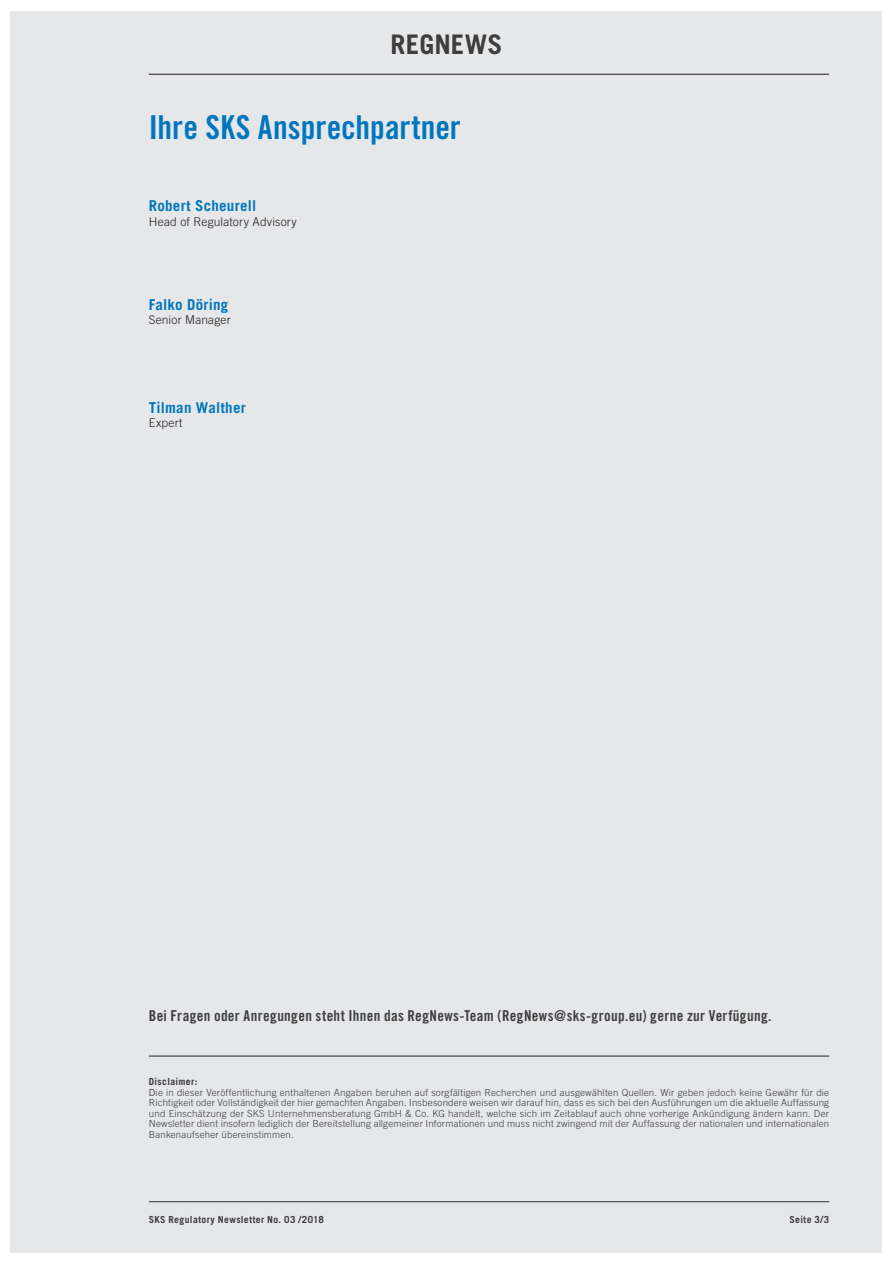
<style>
.page{position:relative;width:893px;height:1263px;background:#fff}
.page>*{position:absolute;margin:0;border:0;box-sizing:border-box;transform-origin:0 0}
.Ansprechpartner{font:33px "Trade Gothic LT Std Bd Cn 20";color:#0076be}
.t1{font:700 27px "Trade Gothic LT Std";letter-spacing:.005em;color:#3e3e3f}
.Fließtext{font:15px "Trade Gothic LT Std Bd Cn 20";letter-spacing:.025em;color:#3e3e3f}
.t2{font:700 15px "Trade Gothic LT Std";letter-spacing:.015em;color:#0076be}
.t3{font:300 12px "Trade Gothic LT Std";letter-spacing:.015em;color:#231f20}
.FUSSNOTE{font:300 9.75px/10.5px "Trade Gothic LT Std";letter-spacing:.02em;color:#3e3e3f;text-align:justify}
.FUSSNOTE-2{font:700 9.75px "Trade Gothic LT Std";letter-spacing:.035em;color:#3e3e3f}
.s1{color:#231f20}
</style>
<div class="page">
<div style="left:11px;top:11px;width:871px;height:1241px;background:#e6e7e9"></div>
<hr style="left:149px;top:1201px;width:680px;height:1px;background:#312f30">
<hr style="left:149px;top:74px;width:680px;height:1px;background:#231f20">
<hr style="left:149px;top:1056px;width:680px;height:1px;background:#231f20">
<h2 class="t1" style="left:390px;top:28px;width:114px">REGNEWS</h2>
<p class="Ansprechpartner" style="left:149px;top:107px;width:314px">Ihre SKS Ansprechpartner</p>
<p class="t2" style="left:149px;top:197px;width:109px">Robert Scheurell</p>
<p class="t3" style="left:149px;top:214px;width:150px">Head of Regulatory Advisory</p>
<p class="t2" style="left:149px;top:295px;width:81px">Falko Döring</p>
<p class="t3" style="left:149px;top:313px;width:83px">Senior Manager</p>
<p class="t2" style="left:149px;top:398px;width:98px">Tilman Walther</p>
<p class="t3" style="left:149px;top:416px;width:35px">Expert</p>
<p class="Fließtext" style="left:149px;top:1007px;width:624px">Bei Fragen oder Anregungen steht Ihnen das RegNews-Team (RegNews@sks-group.eu) gerne zur Verfügung.</p>
<p class="FUSSNOTE-2" style="left:149px;top:1076px;width:50px">Disclaimer:</p>
<p class="FUSSNOTE" style="left:149px;top:1087px;width:682px"><span class="s1">D</span>ie in dieser Veröffentlichung enthaltenen Angaben beruhen auf sorgfältigen Recherchen und ausgewählten Quellen. Wir geben jedoch keine Gewähr für die Richtigkeit oder Vollständigkeit der hier gemachten Angaben. Insbesondere weisen wir darauf hin, dass es sich bei den Ausführungen um die aktuelle Auffassung und Einschätzung der SKS Unternehmensberatung GmbH &amp; Co. KG handelt, welche sich im Zeitablauf auch ohne vorherige Ankündigung ändern kann. Der Newsletter dient insofern lediglich der Bereitstellung allgemeiner Informationen und muss nicht zwingend mit der Auffassung der nationalen und internationalen Bankenaufseher übereinstimmen.</p>
<p class="FUSSNOTE-2" style="left:149px;top:1214px;width:176px">SKS Regulatory Newsletter No. 03 /2018</p>
<p class="FUSSNOTE-2" style="left:789px;top:1214px;width:41px">Seite 3/3</p>
</div>
